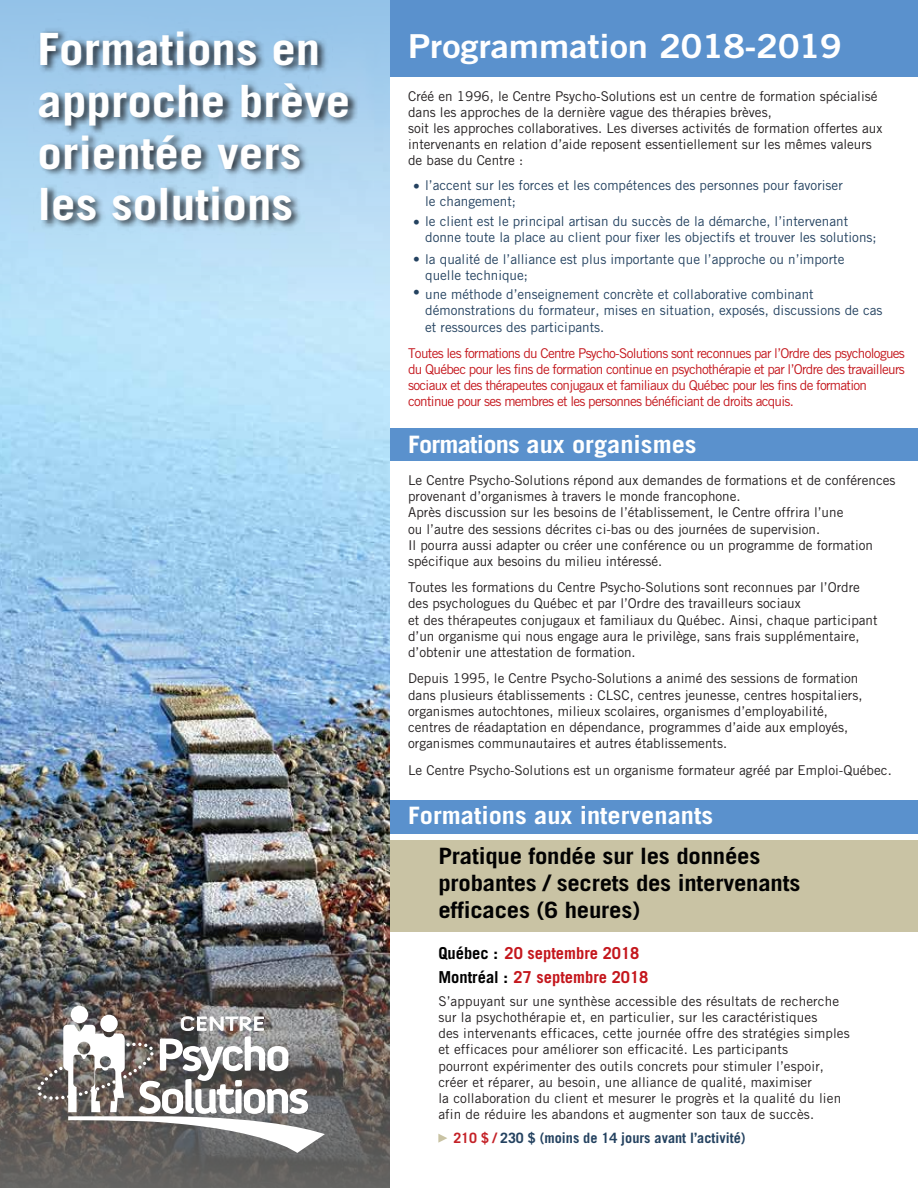
<style>
.page{position:relative;width:918px;height:1188px;background:#fff}
.page>*{position:absolute;margin:0;border:0;box-sizing:border-box;transform-origin:0 0}
.t1{font:700 44.55px/51.8px "Trade Gothic";color:#fff;scale:1.1 1}
.t2{font:33px "Trade Gothic Bold Two";color:#fff;scale:1.1 1}
.t3{font:700 24px "Trade Gothic";color:#fff;scale:1.1 1}
.t4{font:700 22.5px/27px "Trade Gothic";letter-spacing:-.01em;color:#020202;scale:1.1 1}
.t5{font:700 16.5px "Trade Gothic";color:#c4161c}
.t6{font:700 14.25px "Trade Gothic";color:#244260}
.t7{font:13.5px/16.2px "Trade Gothic";color:#231f20}
.t8{font:13.5px/16.2px "Trade Gothic";color:#244260}
.t9{font:13.5px/16.2px "Trade Gothic";letter-spacing:-.05em;color:#c4161c}
.s1{color:#000}
.s2{color:#c42127}
</style>
<div class="page">
<div style="left:372px;top:800px;width:546px;height:33px;background:#5a91cd"></div>
<div style="left:372px;top:428px;width:546px;height:33px;background:#5a91cd"></div>
<div style="left:372px;top:0;width:546px;height:77px;background:#5a91cd"></div>
<div style="left:372px;top:840px;width:546px;height:91px;background:#c9c3a4"></div>
<svg style="left:438px;top:1134px;width:9px;height:9px"></svg>
<img style="left:0;top:371px;width:389px;height:525px">
<svg style="left:0;top:0;width:389px;height:371px;background:#b4dcf5"></svg>
<img style="left:0;top:896px;width:389px;height:292px">
<img style="left:33px;top:20px;width:301px;height:52px">
<img style="left:33px;top:72px;width:331px;height:68px">
<img style="left:33px;top:123px;width:297px;height:69px">
<img style="left:33px;top:176px;width:275px;height:67px">
<div style="left:71px;top:1006px;width:17px;height:17px;background:#fff;border-radius:50%"></div>
<svg style="left:38px;top:1016px;width:287px;height:137px"></svg>
<p class="t1" style="left:38px;top:22px;width:286px">Formations en approche brève orientée vers les solutions</p>
<p class="t2" style="left:408px;top:25px;width:396px">Programmation 2018-2019</p>
<p class="t7" style="left:408px;top:87px;width:476px">Créé en 1996, le Centre Psycho-Solutions est un centre de formation spécialisé dans les approches de la dernière vague des thérapies brèves,<br>soit les approches collaboratives. Les diverses activités de formation offertes aux intervenants en relation d’aide reposent essentiellement sur les mêmes valeurs de base du Centre :</p>
<p class="t8" style="left:425px;top:177px;width:419px;text-indent:-12px">• l’accent sur les forces et les compétences des personnes pour favoriser le changement;</p>
<p class="t8" style="left:425px;top:213px;width:453px;text-indent:-12px">• le client est le principal artisan du succès de la démarche, l’intervenant donne toute la place au client pour fixer les objectifs et trouver les solutions;</p>
<p class="t8" style="left:425px;top:251px;width:421px;text-indent:-12px">• la qualité de l’alliance est plus importante que l’approche ou n’importe quelle technique;</p>
<p class="t8" style="left:425px;top:286px;width:459px">une méthode d’enseignement concrète et collaborative combinant démonstrations du formateur, mises en situation, exposés, discussions de cas et ressources des participants.</p>
<p class="t8" style="left:413px;top:284px;width:8px">•</p>
<p class="t9" style="left:408px;top:345px;width:498px">Toutes les formations du Centre Psycho-Solutions sont reconnues par l’Ordre des psychologues du Québec pour les fins de formation continue en psychothérapie et par l’Ordre des travailleurs sociaux et des thérapeutes conjugaux et familiaux du Québec pour les fins de formation continue pour ses membres et les personnes bénéficiant de droits acquis.</p>
<p class="t3" style="left:408px;top:429px;width:264px">Formations aux organismes</p>
<p class="t7" style="left:408px;top:472px;width:489px">Le Centre Psycho-Solutions répond aux demandes de formations et de conférences provenant d’organismes à travers le monde francophone.<br>Après discussion sur les besoins de l’établissement, le Centre offrira l’une<br>ou l’autre des sessions décrites ci-bas ou des journées de supervision.<br>Il pourra aussi adapter ou créer une conférence ou un programme de formation spécifique aux besoins du milieu intéressé.</p>
<p class="t7" style="left:408px;top:579px;width:471px">Toutes les formations du Centre Psycho-Solutions sont reconnues par l’Ordre des psychologues du Québec et par l’Ordre des travailleurs sociaux<br>et des thérapeutes conjugaux et familiaux du Québec. Ainsi, chaque participant d’un organisme qui nous engage aura le privilège, sans frais supplémentaire, d’obtenir une attestation de formation.</p>
<p class="t7" style="left:408px;top:670px;width:456px">Depuis 1995, le Centre Psycho-Solutions a animé des sessions de formation dans plusieurs établissements : CLSC, centres jeunesse, centres hospitaliers, organismes autochtones, milieux scolaires, organismes d’employabilité, centres de réadaptation en dépendance, programmes d’aide aux employés, organismes communautaires et autres établissements.</p>
<p class="t7" style="left:408px;top:762px;width:485px">Le Centre Psycho-Solutions est un organisme formateur agréé par Emploi-Québec.</p>
<p class="t3" style="left:408px;top:801px;width:279px">Formations aux intervenants</p>
<p class="t4" style="left:438px;top:843px;width:331px">Pratique fondée sur les données probantes / secrets des intervenants efficaces (6 heures)</p>
<p class="t5" style="left:438px;top:943px;width:203px"><span class="s1">Québec :</span> 20 septembre 2018</p>
<p class="t5" style="left:438px;top:967px;width:212px"><span class="s1">Montréal :</span> 27 septembre 2018</p>
<p class="t7" style="left:438px;top:993px;width:413px">S’appuyant sur une synthèse accessible des résultats de recherche sur la psychothérapie et, en particulier, sur les caractéristiques<br>des intervenants efficaces, cette journée offre des stratégies simples et efficaces pour améliorer son efficacité. Les participants<br>pourront expérimenter des outils concrets pour stimuler l’espoir, créer et réparer, au besoin, une alliance de qualité, maximiser<br>la collaboration du client et mesurer le progrès et la qualité du lien afin de réduire les abandons et augmenter son taux de succès.</p>
<p class="t6" style="left:453px;top:1129px;width:294px"><span class="s2">210 $ /</span> 230 $ (moins de 14 jours avant l’activité)</p>
</div>
